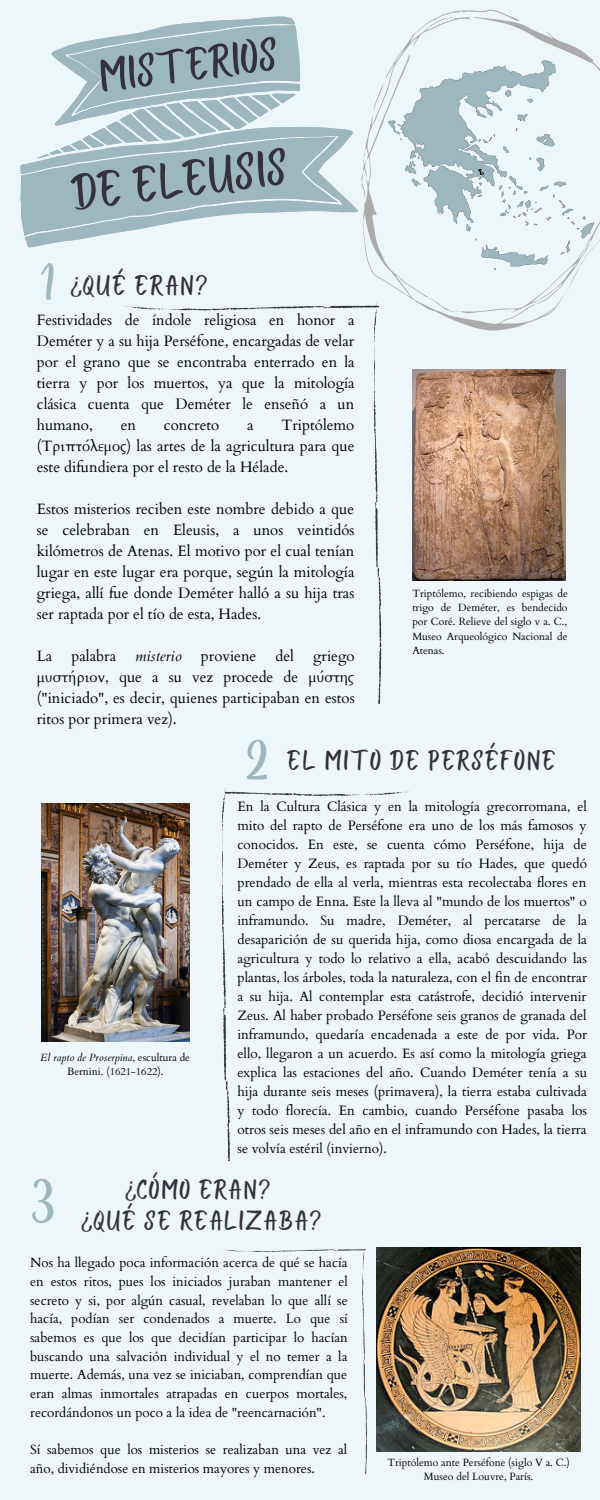
<style>
.page{position:relative;width:600px;height:1500px;background:#edf6f8}
.page>*{position:absolute;margin:0;border:0;box-sizing:border-box;transform-origin:0 0}
.t1{font:63.7px "Bright Sunshine Cap";color:#9db7be}
.t2{font:57px "Bright Sunshine Cap";color:#9db7be}
.t3{font:52px "Bright Sunshine Cap";color:#34313a}
.t4{font:47.1px "Bright Sunshine Cap";color:#34313a}
.t5{font:28.5px "Bright Sunshine Cap";letter-spacing:.05em;color:#34313a}
.t6{font:28px/30.8px "Bright Sunshine Cap";letter-spacing:.05em;color:#34313a;text-align:center}
.t7{font:15px/21px "Cardo";color:#000;text-align:justify}
.t8{font:italic 15px "Cardo";color:#000}
.t9{font:13.6px/19px "Cardo";color:#000;text-align:justify}
.t10{font:13.4px/18.7px "Cardo";color:#000;text-align:justify}
.t11{font:10.5px/14.2px "Cardo";color:#000;text-align:center}
.s1{font-size:52px;color:#9db7be}
.s2{font-style:italic}
</style>
<div class="page">
<svg style="left:361px;top:9px;width:239px;height:376px"></svg>
<svg style="left:125px;top:302px;width:257px;height:401px"></svg>
<svg style="left:222px;top:788px;width:187px;height:372px"></svg>
<svg style="left:20px;top:16px;width:338px;height:232px;fill:#9db7be"></svg>
<svg style="left:388px;top:60px;width:206px;height:210px"></svg>
<img style="left:42px;top:804px;width:147px;height:238px">
<img style="left:412px;top:370px;width:153px;height:210px">
<svg style="left:222px;top:1248px;width:145px;height:225px"></svg>
<img style="left:376px;top:1247px;width:205px;height:205px">
<h3 class="t4" style="left:96px;top:44px;width:182px;rotate:-7deg">MISTERIOS</h3>
<h3 class="t3" style="left:68px;top:158px;width:219px;rotate:-7deg">DE ELEUSIS</h3>
<h3 class="t5" style="left:42px;top:266px;width:167px"><span class="s1">1</span> ¿QUÉ ERAN?</h3>
<p class="t7" style="left:37px;top:310px;width:319px">Festividades de índole religiosa en honor a Deméter y a su hija Perséfone, encargadas de velar por el grano que se encontraba enterrado en la tierra y por los muertos, ya que la mitología clásica cuenta que Deméter le enseñó a un humano,</p>
<p class="t7" style="left:37px;top:415px;width:319px;text-indent:245px">Triptólemo (Τριπτόλεμος) las artes de la agricultura para que este difundiera por el resto de la Hélade.</p>
<p class="t7" style="left:37px;top:499px;width:319px">Estos misterios reciben este nombre debido a que se celebraban en Eleusis, a unos veintidós kilómetros de Atenas. El motivo por el cual tenían lugar en este lugar era porque, según la mitología griega, allí fue donde Deméter halló a su hija tras ser raptada por el tío de esta, Hades.</p>
<p class="t7" style="left:37px;top:646px;width:17px">La</p>
<p class="t7" style="left:71px;top:646px;width:46px">palabra</p>
<p class="t8" style="left:135px;top:646px;width:48px">misterio</p>
<p class="t7" style="left:201px;top:646px;width:57px">proviene</p>
<p class="t7" style="left:276px;top:646px;width:20px">del</p>
<p class="t7" style="left:121px;top:415px;width:17px">en</p>
<p class="t7" style="left:164px;top:415px;width:57px">concreto</p>
<p class="t7" style="left:247px;top:415px;width:8px">a</p>
<p class="t7" style="left:37px;top:646px;width:319px;text-indent:276px">griego μυστήριον, que a su vez procede de μύστης ("iniciado", es decir, quienes participaban en estos ritos por primera vez).</p>
<p class="t11" style="left:412px;top:587px;width:157px;text-align:justify">Triptólemo, recibiendo espigas de trigo de Deméter, es bendecido por Coré. Relieve del siglo v a. C., Museo Arqueológico Nacional de Atenas.</p>
<p class="t11" style="left:41px;top:1050px;width:151px"><span class="s2">El rapto de Proserpina</span>, escultura de<br>Bernini. (1621-1622).</p>
<h2 class="t2" style="left:248px;top:722px;width:23px">2</h2>
<h3 class="t5" style="left:287px;top:741px;width:270px">EL MITO DE PERSÉFONE</h3>
<p class="t9" style="left:237px;top:797px;width:351px">En la Cultura Clásica y en la mitología grecorromana, el mito del rapto de Perséfone era uno de los más famosos y conocidos. En este, se cuenta cómo Perséfone, hija de Deméter y Zeus, es raptada por su tío Hades, que quedó prendado de ella al verla, mientras esta recolectaba flores en un campo de Enna. Este la lleva al "mundo de los muertos" o inframundo. Su madre, Deméter, al percatarse de la desaparición de su querida hija, como diosa encargada de la agricultura y todo lo relativo a ella, acabó descuidando las plantas, los árboles, toda la naturaleza, con el fin de encontrar a su hija. Al contemplar esta catástrofe, decidió intervenir Zeus. Al haber probado Perséfone seis granos de granada del inframundo, quedaría encadenada a este de por vida. Por ello, llegaron a un acuerdo. Es así como la mitología griega explica las estaciones del año. Cuando Deméter tenía a su hija durante seis meses (primavera), la tierra estaba cultivada y todo florecía. En cambio, cuando Perséfone pasaba los otros seis meses del año en el inframundo con Hades, la tierra se volvía estéril (invierno).</p>
<h1 class="t1" style="left:33px;top:1159px;width:23px">3</h1>
<h3 class="t6" style="left:81px;top:1173px;width:241px">¿CÓMO ERAN?<br>¿QUÉ SE REALIZABA?</h3>
<p class="t10" style="left:30px;top:1254px;width:319px">Nos ha llegado poca información acerca de qué se hacía en estos ritos, pues los iniciados juraban mantener el secreto y si, por algún casual, revelaban lo que allí se hacía, podían ser condenados a muerte. Lo que sí sabemos es que los que decidían participar lo hacían buscando una salvación individual y el no temer a la muerte. Además, una vez se iniciaban, comprendían que eran almas inmortales atrapadas en cuerpos mortales, recordándonos un poco a la idea de "reencarnación".</p>
<p class="t10" style="left:30px;top:1441px;width:319px">Sí sabemos que los misterios se realizaban una vez al año, dividiéndose en misterios mayores y menores.</p>
<p class="t11" style="left:387px;top:1456px;width:184px">Triptólemo ante Perséfone (siglo V a. C.)<br>Museo del Louvre, París.</p>
</div>
